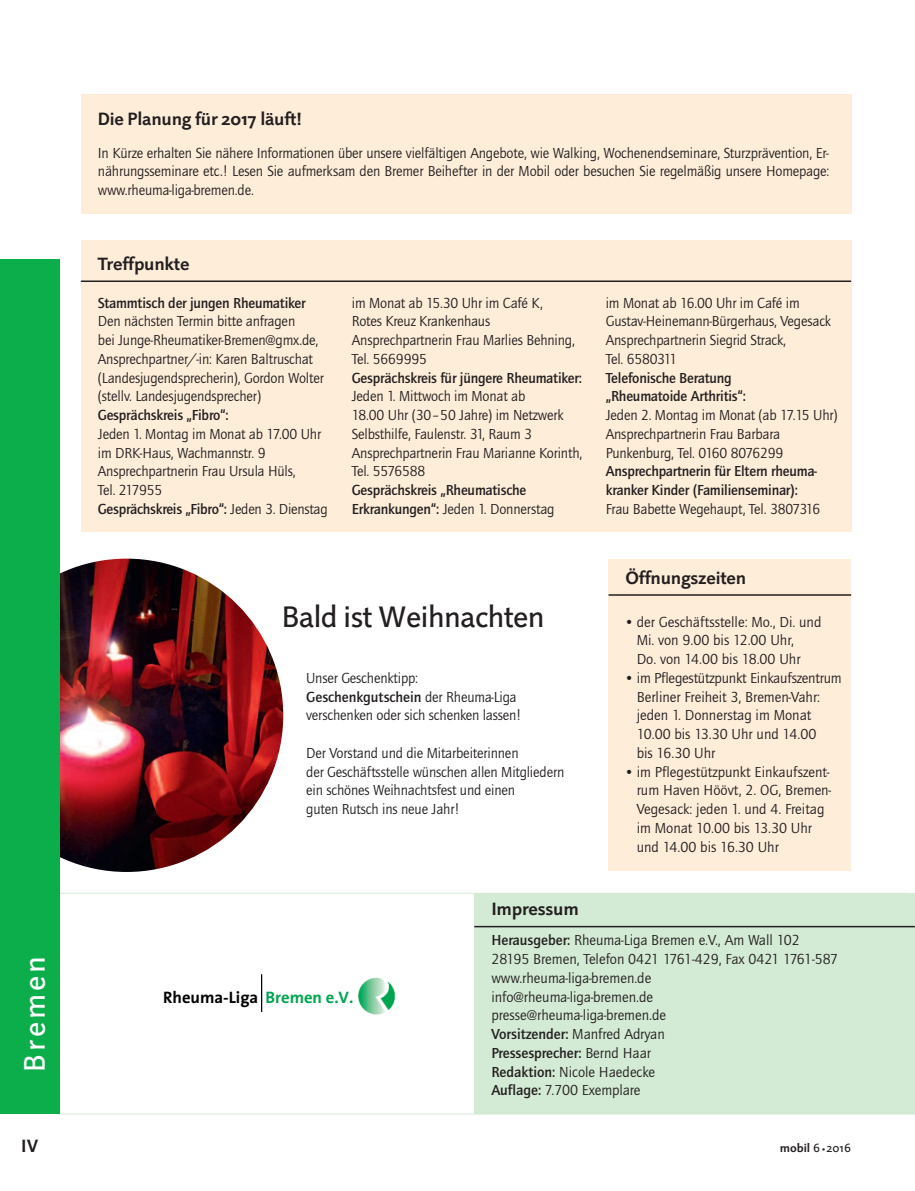
<style>
.page{position:relative;width:915px;height:1191px;background:#fff}
.page>*{position:absolute;margin:0;border:0;box-sizing:border-box;transform-origin:0 0}
.t1{font:30px "Linotype Projekt";letter-spacing:-.015em;color:#231f20}
.t2{font:30px "Linotype Projekt";letter-spacing:.1em;color:#fff}
.t3{font:700 18px "Linotype Projekt";letter-spacing:-.01em;color:#231f20}
.t4{font:700 16.65px "The Sans";color:#000}
.t5{font:15px/18.8px "Quay Sans ITC";letter-spacing:-.01em;color:#231f20}
.t6{font:500 15px/18.8px "Quay Sans ITC";letter-spacing:-.01em;color:#231f20}
.t7{font:700 12px "Linotype Projekt";color:#231f20}
.s1{font-weight:500}
.s2{font-weight:400}
.s3{color:#00a54f}
.s4{font-weight:400;font-size:9px}
</style>
<div class="page">
<img style="left:60px;top:558px;width:223px;height:314px">
<div style="left:81px;top:241px;width:769px;height:291px;background:#feedd9"></div>
<hr style="left:81px;top:280px;width:769px;height:2px;background:#231f20">
<div style="left:81px;top:94px;width:769px;height:120px;background:#feedd9"></div>
<img style="left:358px;top:977px;width:38px;height:38px">
<hr style="left:261px;top:974px;width:1px;height:37px;background:#000">
<div style="left:474px;top:893px;width:440px;height:221px;background:#d3ead4"></div>
<hr style="left:474px;top:926px;width:440px;height:1px;background:#231f20">
<hr style="left:56px;top:1113px;width:858px;height:1px;background:#d3ead4">
<hr style="left:57px;top:893px;width:851px;height:1px;background:#d3ead4">
<div style="left:0;top:259px;width:60px;height:855px;background:#0cae4c"></div>
<div style="left:608px;top:559px;width:242px;height:311px;background:#feedd9"></div>
<hr style="left:608px;top:594px;width:242px;height:2px;background:#231f20">
<p class="t3" style="left:98px;top:112px;width:206px">Die Planung für 2017 läuft!</p>
<p class="t5" style="left:98px;top:144px;width:732px;text-align:justify">In Kürze erhalten Sie nähere Informationen über unsere vielfältigen Angebote, wie Walking, Wochenendseminare, Sturzprävention, Er&shy;nährungsseminare etc.! Lesen Sie aufmerksam den Bremer Beihefter in der Mobil oder besuchen Sie regelmäßig unsere Homepage: www.rheuma-liga-bremen.de.</p>
<h1 class="t2" style="left:24px;top:1071px;width:117px;rotate:-90deg">Bremen</h1>
<p class="t3" style="left:98px;top:257px;width:93px">Treffpunkte</p>
<p class="t6" style="left:98px;top:294px;width:209px">Stammtisch der jungen Rheumatiker</p>
<p class="t5" style="left:98px;top:313px;width:227px">Den nächsten Termin bitte anfragen<br>bei Junge-Rheumatiker-Bremen@gmx.de, Ansprechpartner/-in: Karen Baltruschat (Landesjugendsprecherin), Gordon Wolter (stellv. Landesjugendsprecher)</p>
<p class="t6" style="left:98px;top:407px;width:132px">Gesprächskreis „Fibro“:</p>
<p class="t5" style="left:98px;top:426px;width:231px">Jeden 1. Montag im Monat ab 17.00 Uhr im DRK-Haus, Wachmannstr. 9<br>Ansprechpartnerin Frau Ursula Hüls,<br>Tel. 217955<br><span class="s1">Gesprächskreis „Fibro“:</span> Jeden 3. Dienstag</p>
<p class="t5" style="left:352px;top:294px;width:224px">im Monat ab 15.30 Uhr im Café K,<br>Rotes Kreuz Krankenhaus<br>Ansprechpartnerin Frau Marlies Behning,<br>Tel. 5669995</p>
<p class="t6" style="left:352px;top:369px;width:231px">Gesprächskreis für jüngere Rheumatiker:</p>
<p class="t5" style="left:352px;top:388px;width:232px">Jeden 1. Mittwoch im Monat ab<br>18.00 Uhr (30–50 Jahre) im Netzwerk<br>Selbsthilfe, Faulenstr. 31, Raum 3<br>Ansprechpartnerin Frau Marianne Korinth,<br>Tel. 5576588</p>
<p class="t6" style="left:352px;top:482px;width:204px">Gesprächskreis „Rheumatische<br>Erkrankungen“: <span class="s2">Jeden 1. Donnerstag</span></p>
<h1 class="t1" style="left:282px;top:606px;width:264px">Bald ist Weihnachten</h1>
<p class="t5" style="left:306px;top:669px;width:217px">Unser Geschenktipp:<br><span class="s1">Geschenkgutschein</span> der Rheuma-Liga verschenken oder sich schenken lassen!</p>
<p class="t5" style="left:306px;top:744px;width:259px">Der Vorstand und die Mitarbeiterinnen<br>der Geschäftsstelle wünschen allen Mitgliedern ein schönes Weihnachtsfest und einen<br>guten Rutsch ins neue Jahr!</p>
<p class="t5" style="left:605px;top:294px;width:227px">im Monat ab 16.00 Uhr im Café im<br>Gustav-Heinemann-Bürgerhaus, Vegesack<br>Ansprechpartnerin Siegrid Strack,<br>Tel. 6580311</p>
<p class="t6" style="left:605px;top:369px;width:142px">Telefonische Beratung „Rheumatoide Arthritis“:</p>
<p class="t5" style="left:605px;top:407px;width:233px">Jeden 2. Montag im Monat (ab 17.15 Uhr)<br>Ansprechpartnerin Frau Barbara<br>Punkenburg, Tel. 0160 8076299</p>
<p class="t6" style="left:605px;top:463px;width:213px">Ansprechpartnerin für Eltern rheuma&shy;kranker Kinder (Familienseminar):</p>
<p class="t5" style="left:605px;top:501px;width:216px">Frau Babette Wegehaupt, Tel. 3807316</p>
<p class="t3" style="left:625px;top:571px;width:122px">Öffnungszeiten</p>
<p class="t5" style="left:636px;top:613px;width:186px;text-indent:-11px">• der Geschäftsstelle: Mo., Di. und<br>Mi. von 9.00 bis 12.00 Uhr,<br>Do. von 14.00 bis 18.00 Uhr</p>
<p class="t5" style="left:636px;top:669px;width:206px;text-indent:-11px">• im Pflegestützpunkt Einkaufszentrum<br>Berliner Freiheit 3, Bremen-Vahr: jeden 1. Donnerstag im Monat<br>10.00 bis 13.30 Uhr und 14.00<br>bis 16.30 Uhr</p>
<p class="t5" style="left:636px;top:763px;width:196px;text-indent:-11px">• im Pflegestützpunkt Einkaufszent&shy;rum Haven Höövt, 2. OG, Bremen-<br>Vegesack: jeden 1. und 4. Freitag im Monat 10.00 bis 13.30 Uhr und 14.00 bis 16.30 Uhr</p>
<p class="t4" style="left:163px;top:990px;width:192px">Rheuma-Liga <span class="s3">Bremen e.V.</span></p>
<p class="t3" style="left:491px;top:903px;width:89px">Impressum</p>
<p class="t5" style="left:491px;top:932px;width:348px"><span class="s1">Herausgeber:</span> Rheuma-Liga Bremen e.V., Am Wall 102<br>28195 Bremen, Telefon 0421 1761-429, Fax 0421 1761-587 www.rheuma-liga-bremen.de<br>info@rheuma-liga-bremen.de<br>presse@rheuma-liga-bremen.de<br><span class="s1">Vorsitzender:</span> Manfred Adryan<br><span class="s1">Pressesprecher:</span> Bernd Haar<br><span class="s1">Redaktion:</span> Nicole Haedecke<br><span class="s1">Auflage:</span> 7.700 Exemplare</p>
<p class="t3" style="left:21px;top:1139px;width:19px">IV</p>
<p class="t7" style="left:779px;top:1143px;width:73px">mobil <span class="s2">6</span> <span class="s4">•</span><span class="s2">2016</span></p>
</div>
